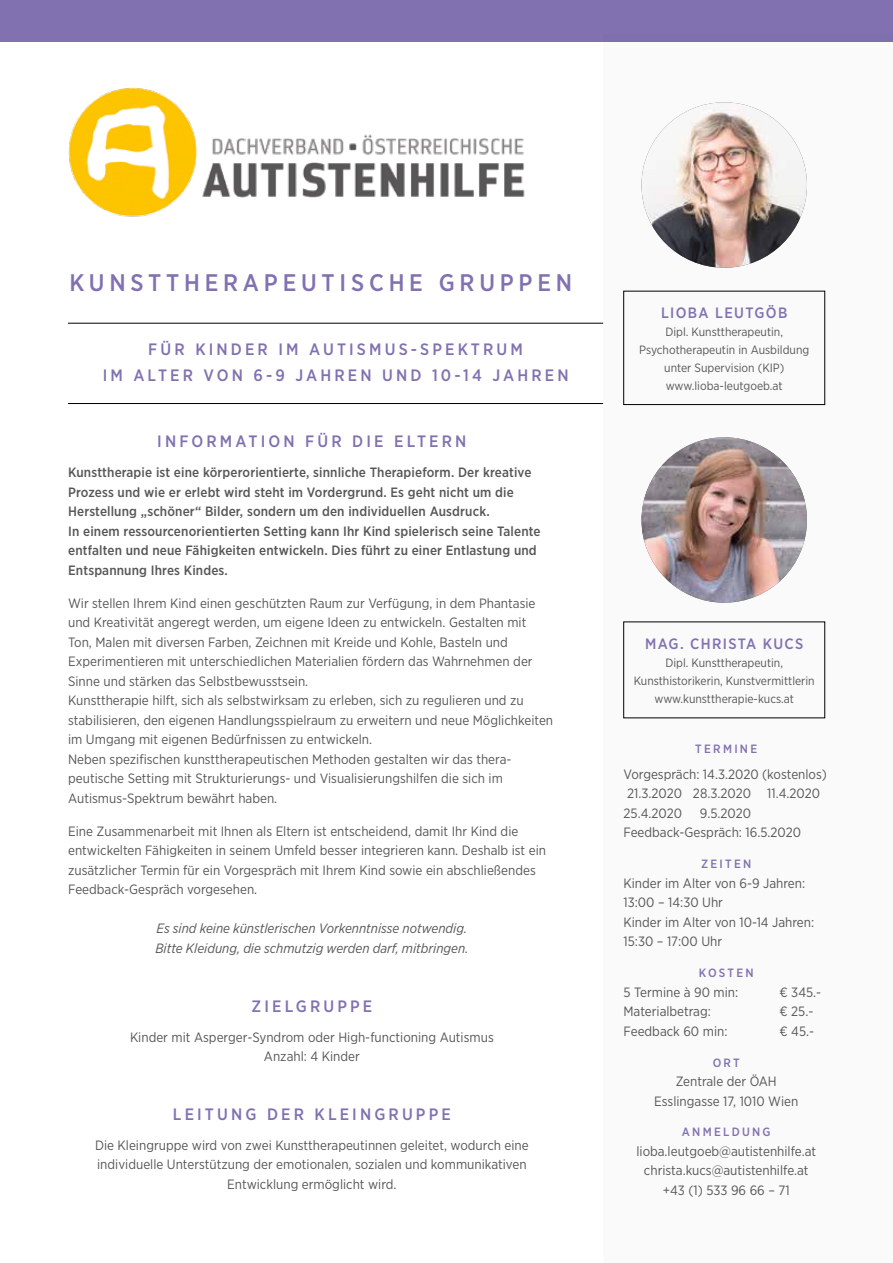
<style>
.page{position:relative;width:893px;height:1263px;background:#fff}
.page>*{position:absolute;margin:0;border:0;box-sizing:border-box;transform-origin:0 0}
.t1{font:500 24px "Gotham Narrow";letter-spacing:.2em;color:#8171b1}
.t2{font:500 16.5px/25.5px "Gotham Narrow";letter-spacing:.19em;color:#8171b1;text-align:center}
.t3{font:500 15px "Gotham Narrow";letter-spacing:.09em;color:#8171b1}
.t4{font:13.5px/19.5px "Gotham Narrow";color:#575756}
.t5{font:500 13.5px/19.5px "Gotham Narrow";letter-spacing:.01em;color:#575756}
.t6{font:italic 13.5px/19.5px "Gotham Narrow";color:#575756}
.t7{font:12px/18px "Gotham Narrow";color:#575756;text-align:center}
.t8{font:500 12px "Gotham Narrow";letter-spacing:.19em;color:#8171b1}
</style>
<div class="page">
<div style="left:0;top:0;width:893px;height:42px;background:#8171b1"></div>
<div style="left:603px;top:34px;width:290px;height:1229px;background:#fafafa"></div>
<img style="left:641px;top:437px;width:166px;height:166px;border-radius:83px">
<img style="left:641px;top:102px;width:166px;height:166px;border-radius:83px">
<div style="left:623px;top:291px;width:202px;height:114px;border:1px solid #000"></div>
<img style="left:68px;top:87px;width:457px;height:130px">
<hr style="left:68px;top:403px;width:535px;height:1px;background:#000">
<hr style="left:68px;top:323px;width:535px;height:1px;background:#000">
<h1 class="t1" style="left:69px;top:267px;width:504px">KUNSTTHERAPEUTISCHE GRUPPEN</h1>
<p class="t2" style="left:103px;top:337px;width:467px">FÜR KINDER IM AUTISMUS-SPEKTRUM<br>IM ALTER VON 6-9 JAHREN UND 10-14 JAHREN</p>
<p class="t2" style="left:157px;top:428px;width:311px">INFORMATION FÜR DIE ELTERN</p>
<p class="t5" style="left:68px;top:463px;width:474px">Kunsttherapie ist eine körperorientierte, sinnliche Therapieform. Der kreative Prozess und wie er erlebt wird steht im Vordergrund. Es geht nicht um die Herstellung „schöner“ Bilder, sondern um den individuellen Ausdruck.<br>In einem ressourcenorientierten Setting kann Ihr Kind spielerisch seine Talente entfalten und neue Fähigkeiten entwickeln. Dies führt zu einer Entlastung und Entspannung Ihres Kindes.</p>
<p class="t4" style="left:68px;top:593px;width:487px">Wir stellen Ihrem Kind einen geschützten Raum zur Verfügung, in dem Phantasie und Kreativität angeregt werden, um eigene Ideen zu entwickeln. Gestalten mit Ton, Malen mit diversen Farben, Zeichnen mit Kreide und Kohle, Basteln und Experimentieren mit unterschiedlichen Materialien fördern das Wahrnehmen der Sinne und stärken das Selbstbewusstsein.<br>Kunsttherapie hilft, sich als selbstwirksam zu erleben, sich zu regulieren und zu stabilisieren, den eigenen Handlungsspielraum zu erweitern und neue Möglichkeiten im Umgang mit eigenen Bedürfnissen zu entwickeln.<br>Neben spezifischen kunsttherapeutischen Methoden gestalten wir das thera&shy;peutische Setting mit Strukturierungs- und Visualisierungshilfen die sich im Autismus-Spektrum bewährt haben.</p>
<p class="t4" style="left:68px;top:821px;width:479px">Eine Zusammenarbeit mit Ihnen als Eltern ist entscheidend, damit Ihr Kind die entwickelten Fähigkeiten in seinem Umfeld besser integrieren kann. Deshalb ist ein zusätzlicher Termin für ein Vorgespräch mit Ihrem Kind sowie ein abschließendes Feedback-Gespräch vorgesehen.</p>
<p class="t6" style="left:155px;top:918px;width:315px">Es sind keine künstlerischen Vorkenntnisse notwendig.<br>Bitte Kleidung, die schmutzig werden darf, mitbringen.</p>
<p class="t2" style="left:252px;top:993px;width:122px">ZIELGRUPPE</p>
<p class="t4" style="left:130px;top:1027px;width:365px;text-align:center">Kinder mit Asperger-Syndrom oder High-functioning Autismus<br>Anzahl: 4 Kinder</p>
<p class="t2" style="left:173px;top:1101px;width:279px">LEITUNG DER KLEINGRUPPE</p>
<p class="t4" style="left:95px;top:1135px;width:435px;text-align:center">Die Kleingruppe wird von zwei Kunsttherapeutinnen geleitet, wodurch eine individuelle Unterstützung der emotionalen, sozialen und kommunikativen<br>Entwicklung ermöglicht wird.</p>
<p class="t3" style="left:661px;top:303px;width:128px">LIOBA LEUTGÖB</p>
<p class="t7" style="left:639px;top:322px;width:172px">Dipl. Kunsttherapeutin,<br>Psychotherapeutin in Ausbildung unter Supervision (KIP) www.lioba-leutgoeb.at</p>
<p class="t3" style="left:645px;top:634px;width:160px">MAG. CHRISTA KUCS</p>
<p class="t7" style="left:634px;top:654px;width:183px">Dipl. Kunsttherapeutin,<br>Kunsthistorikerin, Kunstvermittlerin www.kunsttherapie-kucs.at</p>
<p class="t8" style="left:695px;top:741px;width:63px">TERMINE</p>
<p class="t4" style="left:623px;top:764px;width:205px">Vorgespräch: 14.3.2020 (kostenlos)<br>21.3.2020 28.3.2020 11.4.2020<br>25.4.2020</p>
<p class="t4" style="left:623px;top:803px;width:179px;text-indent:76px">9.5.2020<br>Feedback-Gespräch: 16.5.2020</p>
<p class="t8" style="left:701px;top:856px;width:52px">ZEITEN</p>
<p class="t4" style="left:623px;top:873px;width:192px">Kinder im Alter von 6-9 Jahren:<br>13:00 – 14:30 Uhr<br>Kinder im Alter von 10-14 Jahren:<br>15:30 – 17:00 Uhr</p>
<p class="t8" style="left:699px;top:965px;width:56px">KOSTEN</p>
<p class="t4" style="left:623px;top:982px;width:116px">5 Termine à 90 min:</p>
<p class="t4" style="left:779px;top:982px;width:43px">€ 345.-</p>
<p class="t4" style="left:623px;top:1001px;width:89px">Materialbetrag:</p>
<p class="t4" style="left:779px;top:1001px;width:35px">€ 25.-</p>
<p class="t4" style="left:623px;top:1021px;width:105px">Feedback 60 min:</p>
<p class="t4" style="left:779px;top:1021px;width:36px">€ 45.-</p>
<p class="t8" style="left:713px;top:1055px;width:29px">ORT</p>
<p class="t4" style="left:654px;top:1071px;width:146px;text-align:center">Zentrale der ÖAH<br>Esslingasse 17, 1010 Wien</p>
<p class="t8" style="left:682px;top:1124px;width:90px">ANMELDUNG</p>
<p class="t4" style="left:636px;top:1141px;width:181px;text-align:center">lioba.leutgoeb@autistenhilfe.at christa.kucs@autistenhilfe.at +43 (1) 533 96 66 – 71</p>
</div>
